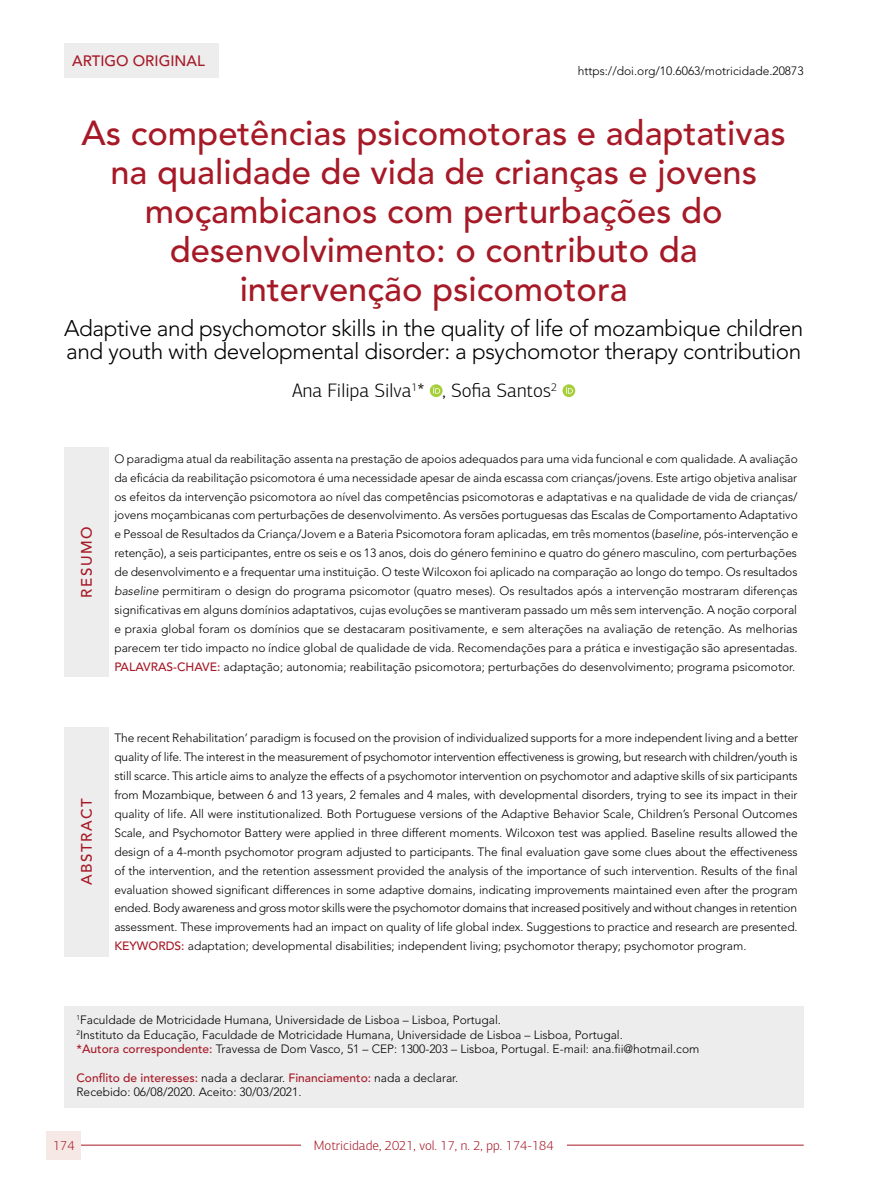
<style>
.page{position:relative;width:893px;height:1191px;background:#fff}
.page>*{position:absolute;margin:0;border:0;box-sizing:border-box;transform-origin:0 0}
.t1{font:500 34.5px/39px "Avenir LT Std";color:#a61926;text-align:center}
.t2{font:300 22.5px/22.5px "Avenir LT Std";letter-spacing:-.015em;color:#000}
.t3{font:300 19.5px "PF Agora Sans Pro";color:#000}
.t4{font:500 15px "Avenir LT Std";color:#a61926}
.t5{font:500 15px "Avenir LT Std";letter-spacing:.1em;color:#a61926}
.t6{font:500 15px "Avenir LT Std";letter-spacing:.05em;color:#a61926}
.t7{font:300 13.5px "PF Agora Sans Pro";color:#a61926}
.t8{font:300 12px/18.9px "Avenir LT Std";color:#000}
.s1{font-style:italic}
.s2{font-weight:500;color:#a61926}
</style>
<div class="page">
<hr style="left:64px;top:1144px;width:740px;height:1px;background:#a61926">
<div style="left:47px;top:1130px;width:34px;height:29px;background:#f6e8e4"></div>
<div style="left:64px;top:43px;width:154px;height:34px;background:#ededed"></div>
<div style="left:64px;top:1006px;width:740px;height:101px;background:#ededed"></div>
<svg style="left:430px;top:384px;width:13px;height:13px"></svg>
<svg style="left:433px;top:387px;width:7px;height:6px"></svg>
<svg style="left:562px;top:384px;width:13px;height:13px"></svg>
<svg style="left:566px;top:387px;width:7px;height:6px"></svg>
<div style="left:64px;top:447px;width:44px;height:229px;background:#ededed"></div>
<div style="left:64px;top:727px;width:44px;height:229px;background:#ededed"></div>
<div style="left:301px;top:1133px;width:265px;height:23px;background:#fff"></div>
<p class="t4" style="left:72px;top:52px;width:134px">ARTIGO ORIGINAL</p>
<p class="t8" style="left:578px;top:61px;width:228px">https://doi.org/10.6063/motricidade.20873</p>
<h1 class="t1" style="left:82px;top:114px;width:706px">As competências psicomotoras e adaptativas na qualidade de vida de crianças e jovens moçambicanos com perturbações do desenvolvimento: o contributo da intervenção psicomotora</h1>
<h2 class="t2" style="left:64px;top:317px;width:741px">Adaptive and psychomotor skills in the quality of life of mozambique children and youth with developmental disorder: a psychomotor therapy contribution</h2>
<h3 class="t3" style="left:292px;top:379px;width:267px">Ana Filipa Silva<sup>1</sup>* , Sofia Santos<sup>2</sup></h3>
<p class="t6" style="left:78px;top:597px;width:72px;rotate:-90deg">RESUMO</p>
<p class="t8" style="left:114px;top:449px;width:685px;text-align:justify">O paradigma atual da reabilitação assenta na prestação de apoios adequados para uma vida funcional e com qualidade. A avaliação da eficácia da reabilitação psicomotora é uma necessidade apesar de ainda escassa com crianças/jovens. Este artigo objetiva analisar os efeitos da intervenção psicomotora ao nível das competências psicomotoras e adaptativas e na qualidade de vida de crianças/ jovens moçambicanas com perturbações de desenvolvimento. As versões portuguesas das Escalas de Comportamento Adaptativo e Pessoal de Resultados da Criança/Jovem e a Bateria Psicomotora foram aplicadas, em três momentos (<span class="s1">baseline</span>, pós-intervenção e retenção), a seis participantes, entre os seis e os 13 anos, dois do género feminino e quatro do género masculino, com perturbações de desenvolvimento e a frequentar uma instituição. O teste Wilcoxon foi aplicado na comparação ao longo do tempo. Os resultados <span class="s1">baseline</span> permitiram o design do programa psicomotor (quatro meses). Os resultados após a intervenção mostraram diferenças significativas em alguns domínios adaptativos, cujas evoluções se mantiveram passado um mês sem intervenção. A noção corporal e praxia global foram os domínios que se destacaram positivamente, e sem alterações na avaliação de retenção. As melhorias parecem ter tido impacto no índice global de qualidade de vida. Recomendações para a prática e investigação são apresentadas.<br><span class="s2">PALAVRAS-CHAVE:</span> adaptação; autonomia; reabilitação psicomotora; perturbações do desenvolvimento; programa psicomotor.</p>
<p class="t5" style="left:78px;top:885px;width:88px;rotate:-90deg">ABSTRACT</p>
<p class="t8" style="left:114px;top:728px;width:685px;text-align:justify">The recent Rehabilitation’ paradigm is focused on the provision of individualized supports for a more independent living and a better quality of life. The interest in the measurement of psychomotor intervention effectiveness is growing, but research with children/youth is still scarce. This article aims to analyze the effects of a psychomotor intervention on psychomotor and adaptive skills of six participants from Mozambique, between 6 and 13 years, 2 females and 4 males, with developmental disorders, trying to see its impact in their quality of life. All were institutionalized. Both Portuguese versions of the Adaptive Behavior Scale, Children’s Personal Outcomes Scale, and Psychomotor Battery were applied in three different moments. Wilcoxon test was applied. Baseline results allowed the design of a 4-month psychomotor program adjusted to participants. The final evaluation gave some clues about the effectiveness of the intervention, and the retention assessment provided the analysis of the importance of such intervention. Results of the final evaluation showed significant differences in some adaptive domains, indicating improvements maintained even after the program ended. Body awareness and gross motor skills were the psychomotor domains that increased positively and without changes in retention assessment. These improvements had an impact on quality of life global index. Suggestions to practice and research are presented.<br><span class="s2">KEYWORDS:</span> adaptation; developmental disabilities; independent living; psychomotor therapy; psychomotor program.</p>
<p class="t8" style="left:77px;top:1013px;width:624px;line-height:14.4px"><sup>1</sup>Faculdade de Motricidade Humana, Universidade de Lisboa – Lisboa, Portugal.<br><sup>2</sup>Instituto da Educação, Faculdade de Motricidade Humana, Universidade de Lisboa – Lisboa, Portugal.<br><span class="s2">*Autora correspondente:</span> Travessa de Dom Vasco, 51 – CEP: 1300-203 – Lisboa, Portugal. E-mail: ana.fii@hotmail.com</p>
<p class="t8" style="left:77px;top:1070px;width:383px;line-height:14.4px"><span class="s2">Conflito de interesses:</span> nada a declarar. <span class="s2">Financiamento:</span> nada a declarar.<br>Recebido: 06/08/2020. Aceito: 30/03/2021.</p>
<p class="t7" style="left:53px;top:1137px;width:23px">174</p>
<p class="t7" style="left:315px;top:1137px;width:192px">Geriatr Gerontol Aging. 20XX;XX(X):</p>
<p class="t7" style="left:314px;top:1137px;width:241px">Motricidade, 2021, vol. 17, n. 2, pp. 174-184</p>
</div>
